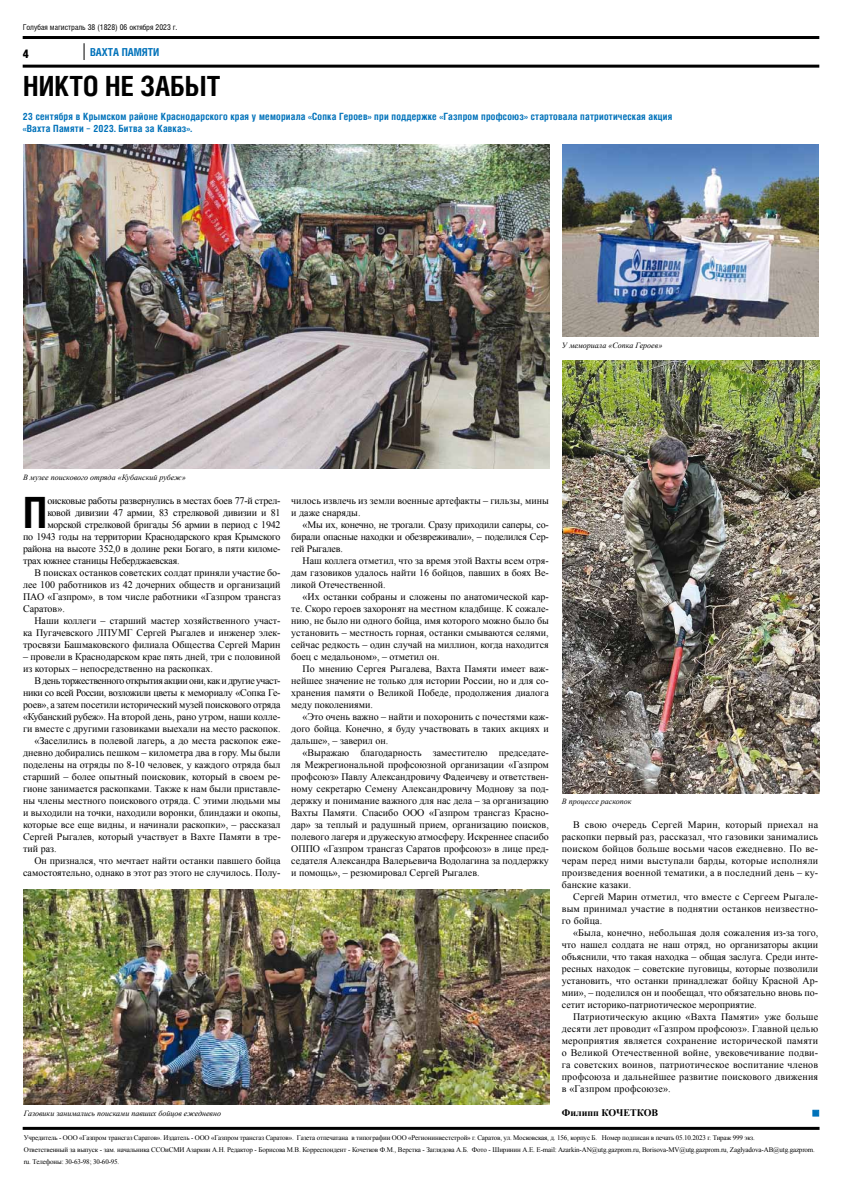
<style>
.page{position:relative;width:842px;height:1191px;background:#fff}
.page>*{position:absolute;margin:0;border:0;box-sizing:border-box;transform-origin:0 0}
.t1{font:700 43.2px "Helios Cond";color:#000}
.t2{font:700 27.9px "Helios Cond";color:#000}
.t3{font:900 12px "Helios Cond";color:#000}
.t4{font:700 11px "Helios Cond";color:#0072ba}
.t5{font:10px/12px "Times New Roman";color:#000;text-align:justify}
.t6{font:10px "Times New Roman";letter-spacing:-.02em;color:#000}
.t7{font:700 10px/12px "Helios Cond";letter-spacing:.02em;color:#0072ba}
.t8{font:10px "Times New Roman";letter-spacing:-.04em;color:#000}
.t9{font:700 10px "Times New Roman";color:#000}
.t10{font:italic 8px "Times New Roman";color:#000}
.t11{font:8px "Helios Cond";color:#000}
.t12{font:7px/12px "Times New Roman";letter-spacing:-.02em;color:#000}
</style>
<div class="page">
<hr style="left:23px;top:1126px;width:796px;height:3px;background:#000">
<hr style="left:23px;top:36px;width:796px;height:3px;background:#000">
<svg style="left:84px;top:43px;width:1px;height:17px"></svg>
<hr style="left:23px;top:65px;width:796px;height:3px;background:#000">
<img style="left:562px;top:360px;width:258px;height:433px">
<img style="left:23px;top:144px;width:527px;height:324px">
<div style="left:812px;top:1109px;width:7px;height:7px;background:#0072ba;border:1px solid #0072ba"></div>
<img style="left:562px;top:144px;width:256px;height:192px">
<img style="left:24px;top:889px;width:526px;height:215px">
<p class="t11" style="left:23px;top:23px;width:156px">Голубая магистраль 38 (1828) 06 октября 2023 г.</p>
<p class="t3" style="left:23px;top:47px;width:8px">4</p>
<p class="t4" style="left:90px;top:46px;width:70px">вахта памяти</p>
<h2 class="t2" style="left:23px;top:70px;width:199px">Ни кто не забыт</h2>
<p class="t7" style="left:23px;top:110px;width:651px">23 сентября в Крымском районе Краснодарского края у мемориала «Сопка Героев» при поддержке «Газпром профсоюз» стартовала патриотическая акция «Вахта Памяти – 2023. Битва за Кавказ».</p>
<p class="t10" style="left:562px;top:340px;width:102px">У мемориала «Сопка Героев»</p>
<p class="t10" style="left:23px;top:472px;width:164px">В музее поискового отряда «Кубанский рубеж»</p>
<h1 class="t1" style="left:23px;top:488px;width:26px">П</h1>
<p class="t6" style="left:47px;top:494px;width:235px">оисковые работы развернулись в местах боев 77-й стрел-</p>
<p class="t6" style="left:47px;top:506px;width:235px">ковой дивизии 47 армии, 83 стрелковой дивизии и 81</p>
<p class="t6" style="left:47px;top:518px;width:235px">морской стрелковой бригады 56 армии в период с 1942</p>
<p class="t6" style="left:23px;top:530px;width:259px">по 1943 годы на территории Краснодарского края Крымского</p>
<p class="t6" style="left:23px;top:542px;width:259px">района на высоте 352,0 в долине реки Богаго, в пяти киломе-</p>
<p class="t6" style="left:23px;top:554px;width:158px">трах южнее станицы Неберджаевская.</p>
<p class="t5" style="left:34px;top:566px;width:248px">В поисках останков советских солдат приняли участие бо-</p>
<p class="t5" style="left:23px;top:578px;width:259px">лее 100 работников из 42 дочерних обществ и организаций</p>
<p class="t5" style="left:23px;top:590px;width:259px">ПАО «Газпром», в том числе работники «Газпром трансгаз</p>
<p class="t5" style="left:23px;top:602px;width:43px">Саратов».</p>
<p class="t5" style="left:34px;top:614px;width:248px">Наши коллеги – старший мастер хозяйственного участ-</p>
<p class="t5" style="left:23px;top:626px;width:259px">ка Пугачевского ЛПУМГ Сергей Рыгалев и инженер элек-</p>
<p class="t5" style="left:23px;top:638px;width:259px">тросвязи Башмаковcкого филиала Общества Сергей Марин</p>
<p class="t5" style="left:23px;top:650px;width:259px">– провели в Краснодарском крае пять дней, три с половиной из которых – непосредственно на раскопках.</p>
<p class="t8" style="left:34px;top:674px;width:248px">В день торжественного открытия акции они, как и другие участ-</p>
<p class="t8" style="left:23px;top:686px;width:259px">ники со всей России, возложили цветы к мемориалу «Сопка Ге-</p>
<p class="t6" style="left:23px;top:698px;width:259px">роев», а затем посетили исторический музей поискового отряда</p>
<p class="t5" style="left:23px;top:710px;width:259px">«Кубанский рубеж». На второй день, рано утром, наши колле-</p>
<p class="t5" style="left:23px;top:722px;width:259px">ги вместе с другими газовиками выехали на место раскопок.</p>
<p class="t5" style="left:34px;top:734px;width:248px">«Заселились в полевой лагерь, а до места раскопок еже-</p>
<p class="t5" style="left:23px;top:746px;width:259px">дневно добирались пешком – километра два в гору. Мы были</p>
<p class="t5" style="left:23px;top:758px;width:259px">поделены на отряды по 8-10 человек, у каждого отряда был</p>
<p class="t5" style="left:23px;top:770px;width:259px">старший – более опытный поисковик, который в своем ре-</p>
<p class="t5" style="left:23px;top:782px;width:259px">гионе занимается раскопками. Также к нам были приставле-</p>
<p class="t5" style="left:23px;top:794px;width:259px">ны члены местного поискового отряда. С этими людьми мы</p>
<p class="t5" style="left:23px;top:806px;width:259px">и выходили на точки, находили воронки, блиндажи и окопы,</p>
<p class="t5" style="left:23px;top:818px;width:259px">которые все еще видны, и начинали раскопки», – рассказал</p>
<p class="t5" style="left:23px;top:830px;width:259px">Сергей Рыгалев, который участвует в Вахте Памяти в тре-</p>
<p class="t5" style="left:23px;top:842px;width:35px">тий раз.</p>
<p class="t5" style="left:34px;top:854px;width:248px">Он признался, что мечтает найти останки павшего бойца</p>
<p class="t5" style="left:23px;top:866px;width:259px">самостоятельно, однако в этот раз этого не случилось. Полу-</p>
<p class="t5" style="left:291px;top:494px;width:259px">чилось извлечь из земли военные артефакты – гильзы, мины и даже снаряды.</p>
<p class="t5" style="left:291px;top:518px;width:259px;text-indent:11px">«Мы их, конечно, не трогали. Сразу приходили саперы, со&shy;бирали опасные находки и обезвреживали», – поделился Сер&shy;гей Рыгалев.</p>
<p class="t5" style="left:291px;top:554px;width:259px;text-indent:11px">Наш коллега отметил, что за время этой Вахты всем отря&shy;дам газовиков удалось найти 16 бойцов, павших в боях Ве&shy;ликой Отечественной.</p>
<p class="t5" style="left:291px;top:590px;width:259px;text-indent:11px">«Их останки собраны и сложены по анатомической кар&shy;те. Скоро героев захоронят на местном кладбище. К сожале&shy;нию, не было ни одного бойца, имя которого можно было бы установить – местность горная, останки смываются селями, сейчас редкость – один случай на миллион, когда находится боец с медальоном», – отметил он.</p>
<p class="t5" style="left:291px;top:662px;width:259px;text-indent:11px">По мнению Сергея Рыгалева, Вахта Памяти имеет важ&shy;нейшее значение не только для истории России, но и для со&shy;хранения памяти о Великой Победе, продолжения диалога меду поколениями.</p>
<p class="t5" style="left:291px;top:710px;width:259px;text-indent:11px">«Это очень важно – найти и похоронить с почестями каж&shy;дого бойца. Конечно, я буду участвовать в таких акциях и дальше», – заверил он.</p>
<p class="t5" style="left:291px;top:746px;width:259px;text-indent:11px">«Выражаю благодарность заместителю председате&shy;ля Межрегиональной профсоюзной организации «Газпром профсоюз» Павлу Александровичу Фадеичеву и ответствен&shy;ному секретарю Семену Александровичу Моднову за под&shy;держку и понимание важного для нас дела – за организацию Вахты Памяти. Спасибо ООО «Газпром трансгаз Красно&shy;дар» за теплый и радушный прием, организацию поисков, полевого лагеря и дружескую атмосферу. Искреннее спасибо ОППО «Газпром трансгаз Саратов профсоюз» в лице пред&shy;седателя Александра Валерьевича Водолагина за поддержку и помощь», – резюмировал Сергей Рыгалев.</p>
<p class="t10" style="left:24px;top:1108px;width:199px">Газовики занимались поисками павших бойцов ежедневно</p>
<p class="t10" style="left:562px;top:796px;width:71px">В процессе раскопок</p>
<p class="t5" style="left:562px;top:818px;width:258px;text-indent:11px">В свою очередь Сергей Марин, который приехал на раскопки первый раз, рассказал, что газовики занимались поиском бойцов больше восьми часов ежедневно. По ве&shy;черам перед ними выступали барды, которые исполняли произведения военной тематики, а в последний день – ку&shy;банские казаки.</p>
<p class="t5" style="left:562px;top:890px;width:258px;text-indent:11px">Сергей Марин отметил, что вместе с Сергеем Рыгале&shy;вым принимал участие в поднятии останков неизвестно&shy;го бойца.</p>
<p class="t5" style="left:562px;top:926px;width:258px;text-indent:11px">«Была, конечно, небольшая доля сожаления из-за того, что нашел солдата не наш отряд, но организаторы акции объяснили, что такая находка – общая заслуга. Среди инте&shy;ресных находок – советские пуговицы, которые позволили установить, что останки принадлежат бойцу Красной Ар&shy;мии», – поделился он и пообещал, что обязательно вновь по&shy;сетит историко-патриотическое мероприятие.</p>
<p class="t5" style="left:562px;top:1010px;width:258px;text-indent:11px">Патриотическую акцию «Вахта Памяти» уже больше десяти лет проводит «Газпром профсоюз». Главной целью мероприятия является сохранение исторической памяти о Великой Отечественной войне, увековечивание подви&shy;га советских воинов, патриотическое воспитание членов профсоюза и дальнейшее развитие поискового движения в «Газпром профсоюзе».</p>
<p class="t9" style="left:562px;top:1105px;width:98px">Филипп КОЧЕТКОВ</p>
<p class="t12" style="left:24px;top:1131px;width:793px">Учредитель - ООО «Газпром трансгаз Саратов». Издатель - ООО «Газпром трансгаз Саратов». Газета отпечатана в типографии ООО «Регионинвестстрой» г. Саратов, ул. Московская, д. 156, корпус Б. Номер подписан в печать 05.10.2023 г. Тираж 999 экз.<br>Ответственный за выпуск - зам. начальника ССОиСМИ Азаркин А.Н. Редактор - Борисова М.В. Корреспондент - Кочетков Ф.М., Верстка - Заглядова А.Б. Фото - Ширинин А.Е. E-mail: Azarkin-AN@utg.gazprom.ru, Borisova-MV@utg.gazprom.ru, Zaglyadova-AB@utg.gazprom. ru. Телефоны: 30-63-98; 30-60-95.</p>
</div>
